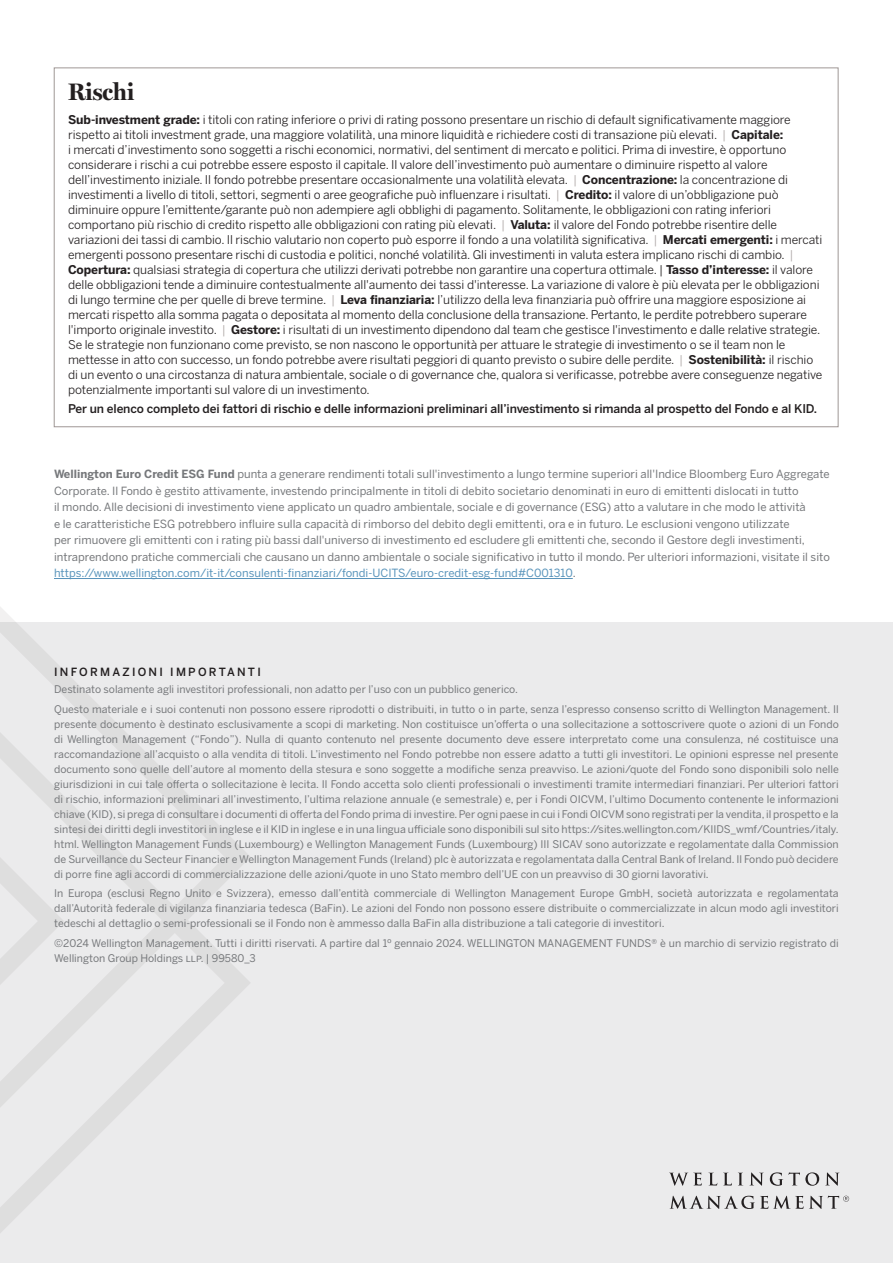
<style>
.page{position:relative;width:893px;height:1263px;background:#fff}
.page>*{position:absolute;margin:0;border:0;box-sizing:border-box;transform-origin:0 0}
.Headline_2_-_Black{font:700 24px "Miller Display";color:#231f20}
.Body_Copy_-_Black{font:12px/15px "Benton Sans";letter-spacing:-.005em;color:#231f20}
.Body_Copy_-_Black-2{font:500 12px "Benton Sans";letter-spacing:-.01em;color:#231f20}
.Legal_-_Gray{font:11.25px/16.5px "Benton Sans";color:#76787b}
.Subhead_2_-_Black{font:500 11.25px "Benton Sans";letter-spacing:.2em;color:#231f20}
.Legal_-_Gray-2{font:10.5px/15px "Benton Sans";color:#76787b;text-align:justify}
.s1{font-weight:700}
.s2{color:#aea8a7}
.s3{color:#5994bb}
</style>
<div class="page">
<div style="left:0;top:623px;width:893px;height:640px;background:#ebebec"></div>
<svg style="left:0;top:607px;width:251px;height:626px"></svg>
<svg style="left:0;top:843px;width:64px;height:156px"></svg>
<svg style="left:669px;top:1172px;width:170px;height:14px"></svg>
<svg style="left:670px;top:1196px;width:179px;height:13px"></svg>
<hr style="left:54px;top:578px;width:519px;height:1px;background:#5994bb">
<p class="Headline_2_-_Black" style="left:68px;top:72px;width:68px">Rischi</p>
<p class="Body_Copy_-_Black" style="left:68px;top:111px;width:756px"><span class="s1">Sub-investment grade:</span> i titoli con rating inferiore o privi di rating possono presentare un rischio di default significativamente maggiore rispetto ai titoli investment grade, una maggiore volatilità, una minore liquidità e richiedere costi di transazione più elevati. <span class="s2">|</span> <span class="s1">Capitale:<br></span>i mercati d’investimento sono soggetti a rischi economici, normativi, del sentiment di mercato e politici. Prima di investire, è opportuno considerare i rischi a cui potrebbe essere esposto il capitale. Il valore dell’investimento può aumentare o diminuire rispetto al valore dell’investimento iniziale. Il fondo potrebbe presentare occasionalmente una volatilità elevata. <span class="s2">|</span> <span class="s1">Concentrazione:</span> la concentrazione di investimenti a livello di titoli, settori, segmenti o aree geografiche può influenzare i risultati. <span class="s2">|</span> <span class="s1">Credito:</span> il valore di un’obbligazione può diminuire oppure l’emittente/garante può non adempiere agli obblighi di pagamento. Solitamente, le obbligazioni con rating inferiori comportano più rischio di credito rispetto alle obbligazioni con rating più elevati. <span class="s2">|</span> <span class="s1">Valuta:</span> il valore del Fondo potrebbe risentire delle variazioni dei tassi di cambio. Il rischio valutario non coperto può esporre il fondo a una volatilità significativa. <span class="s2">|</span> <span class="s1">Mercati emergenti:</span> i mercati emergenti possono presentare rischi di custodia e politici, nonché volatilità. Gli investimenti in valuta estera implicano rischi di cambio. <span class="s2">| </span><span class="s1">Copertura:</span> qualsiasi strategia di copertura che utilizzi derivati potrebbe non garantire una copertura ottimale. | <span class="s1">Tasso d’interesse:</span> il valore delle obbligazioni tende a diminuire contestualmente all'aumento dei tassi d'interesse. La variazione di valore è più elevata per le obbligazioni di lungo termine che per quelle di breve termine. <span class="s2">|</span> <span class="s1">Leva finanziaria:</span> l’utilizzo della leva finanziaria può offrire una maggiore esposizione ai mercati rispetto alla somma pagata o depositata al momento della conclusione della transazione. Pertanto, le perdite potrebbero superare l'importo originale investito. <span class="s2">|</span> <span class="s1">Gestore:</span> i risultati di un investimento dipendono dal team che gestisce l'investimento e dalle relative strategie.<br>Se le strategie non funzionano come previsto, se non nascono le opportunità per attuare le strategie di investimento o se il team non le mettesse in atto con successo, un fondo potrebbe avere risultati peggiori di quanto previsto o subire delle perdite. <span class="s2">|</span> <span class="s1">Sostenibilità:</span> il rischio di un evento o una circostanza di natura ambientale, sociale o di governance che, qualora si verificasse, potrebbe avere conseguenze negative potenzialmente importanti sul valore di un investimento.</p>
<p class="Body_Copy_-_Black-2" style="left:68px;top:400px;width:751px">Per un elenco completo dei fattori di rischio e delle informazioni preliminari all’investimento si rimanda al prospetto del Fondo e al KID.</p>
<p class="Legal_-_Gray" style="left:54px;top:465px;width:777px"><span class="s1">Wellington Euro Credit ESG Fund</span> punta a generare rendimenti totali sull'investimento a lungo termine superiori all'Indice Bloomberg Euro Aggregate Corporate. Il Fondo è gestito attivamente, investendo principalmente in titoli di debito societario denominati in euro di emittenti dislocati in tutto<br>il mondo. Alle decisioni di investimento viene applicato un quadro ambientale, sociale e di governance (ESG) atto a valutare in che modo le attività<br>e le caratteristiche ESG potrebbero influire sulla capacità di rimborso del debito degli emittenti, ora e in futuro. Le esclusioni vengono utilizzate<br>per rimuovere gli emittenti con i rating più bassi dall'universo di investimento ed escludere gli emittenti che, secondo il Gestore degli investimenti, intraprendono pratiche commerciali che causano un danno ambientale o sociale significativo in tutto il mondo. Per ulteriori informazioni, visitate il sito <span class="s3">https://www.wellington.com/it-it/consulenti-finanziari/fondi-UCITS/euro-credit-esg-fund#C001310</span>.</p>
<p class="Subhead_2_-_Black" style="left:54px;top:664px;width:208px">INFORMAZIONI IMPORTANTI</p>
<p class="Legal_-_Gray-2" style="left:54px;top:681px;width:465px">Destinato solamente agli investitori professionali, non adatto per l’uso con un pubblico generico.</p>
<p class="Legal_-_Gray-2" style="left:54px;top:701px;width:786px">Questo materiale e i suoi contenuti non possono essere riprodotti o distribuiti, in tutto o in parte, senza l’espresso consenso scritto di Wellington Management. Il presente documento è destinato esclusivamente a scopi di marketing. Non costituisce un’offerta o una sollecitazione a sottoscrivere quote o azioni di un Fondo di Wellington Management (“Fondo”). Nulla di quanto contenuto nel presente documento deve essere interpretato come una consulenza, né costituisce una raccomandazione all’acquisto o alla vendita di titoli. L’investimento nel Fondo potrebbe non essere adatto a tutti gli investitori. Le opinioni espresse nel presente documento sono quelle dell’autore al momento della stesura e sono soggette a modifiche senza preavviso. Le azioni/quote del Fondo sono disponibili solo nelle giurisdizioni in cui tale offerta o sollecitazione è lecita. Il Fondo accetta solo clienti professionali o investimenti tramite intermediari finanziari. Per ulteriori fattori di rischio, informazioni preliminari all’investimento, l’ultima relazione annuale (e semestrale) e, per i Fondi OICVM, l’ultimo Documento contenente le informazioni chiave (KID), si prega di consultare i documenti di offerta del Fondo prima di investire. Per ogni paese in cui i Fondi OICVM sono registrati per la vendita, il prospetto e la sintesi dei diritti degli investitori in inglese e il KID in inglese e in una lingua ufficiale sono disponibili sul sito https://sites.wellington.com/KIIDS_wmf/Countries/italy. html. Wellington Management Funds (Luxembourg) e Wellington Management Funds (Luxembourg) III SICAV sono autorizzate e regolamentate dalla Commission de Surveillance du Secteur Financier e Wellington Management Funds (Ireland) plc è autorizzata e regolamentata dalla Central Bank of Ireland. Il Fondo può decidere di porre fine agli accordi di commercializzazione delle azioni/quote in uno Stato membro dell’UE con un preavviso di 30 giorni lavorativi.</p>
<p class="Legal_-_Gray-2" style="left:54px;top:885px;width:786px">In Europa (esclusi Regno Unito e Svizzera), emesso dall’entità commerciale di Wellington Management Europe GmbH, società autorizzata e regolamentata dall’Autorità federale di vigilanza finanziaria tedesca (BaFin). Le azioni del Fondo non possono essere distribuite o commercializzate in alcun modo agli investitori tedeschi al dettaglio o semi-professionali se il Fondo non è ammesso dalla BaFin alla distribuzione a tali categorie di investitori.</p>
<p class="Legal_-_Gray-2" style="left:54px;top:935px;width:786px">©2024 Wellington Management. Tutti i diritti riservati. A partire dal 1º gennaio 2024. WELLINGTON MANAGEMENT FUNDS® è un marchio di servizio registrato di<br>Wellington Group Holdings llp. | 99580_3</p>
</div>
